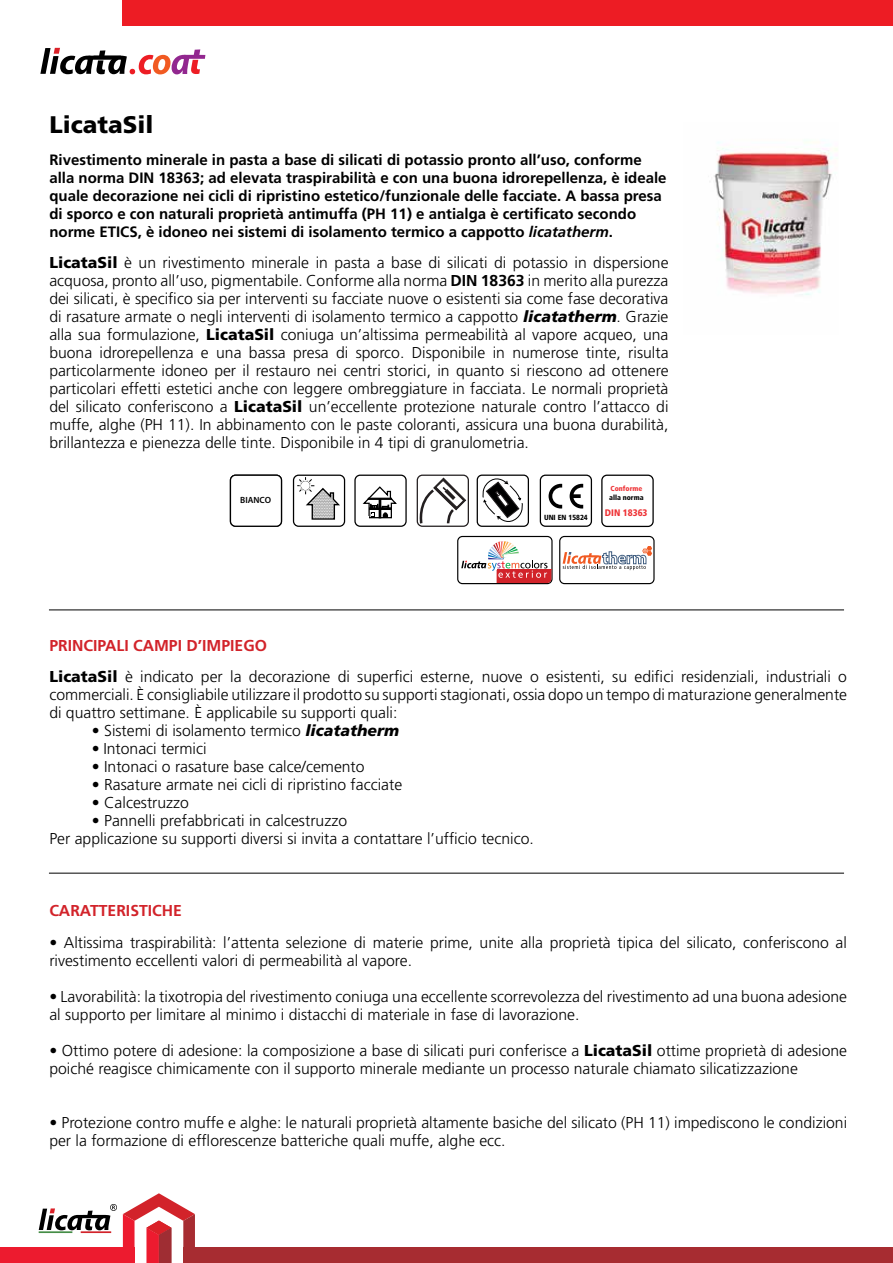
<style>
.page{position:relative;width:893px;height:1263px;background:#fff}
.page>*{position:absolute;margin:0;border:0;box-sizing:border-box;transform-origin:0 0}
.t1{font:900 24px "Frutiger";color:#000}
.t2{font:300 15.75px/18px "Frutiger";color:#000}
.t3{font:700 15.75px "Frutiger";color:#d2232a}
.t4{font:700 15px/18px "Frutiger";color:#000}
.t5{font:900 condensed 9.45px "Frutiger";color:#ee3235}
.t6{font:600 9px "Myriad Pro";color:#000}
.t7{font:900 condensed 7.35px "Frutiger";color:#000}
.t8{font:900 condensed 7.2px "Frutiger";color:#000}
.t9{font:900 condensed 7.2px "Frutiger";color:#ee3235}
.s1{font-style:italic}
.s2{font-weight:900}
.s3{font-weight:700}
.s4{font-weight:900;font-style:italic}
.s5{font-weight:700;color:#d2232a}
</style>
<div class="page">
<div style="left:183px;top:1248px;width:710px;height:15px;background:#a72c31"></div>
<svg style="left:123px;top:1193px;width:72px;height:70px"></svg>
<svg style="left:39px;top:1204px;width:78px;height:26px"></svg>
<hr style="left:39px;top:1231px;width:33px;height:2px;background:#448d46">
<hr style="left:81px;top:1231px;width:30px;height:2px;background:#d2232a">
<div style="left:0;top:1248px;width:134px;height:15px;background:#ed1b2f"></div>
<img style="left:714px;top:142px;width:123px;height:153px">
<hr style="left:49px;top:609px;width:795px;height:1px;background:#000">
<hr style="left:49px;top:873px;width:795px;height:1px;background:#000">
<div style="left:122px;top:0;width:771px;height:26px;background:#ed1c24"></div>
<svg style="left:40px;top:48px;width:165px;height:26px"></svg>
<div style="left:559px;top:536px;width:96px;height:48px;border:1px solid #000;border-radius:5px"></div>
<svg style="left:563px;top:546px;width:89px;height:37px"></svg>
<div style="left:457px;top:536px;width:96px;height:48px;border:1px solid #000;border-radius:5px"></div>
<svg style="left:461px;top:541px;width:91px;height:42px"></svg>
<div style="left:230px;top:475px;width:52px;height:52px;border:1px solid #000;border-radius:5px"></div>
<div style="left:293px;top:475px;width:52px;height:52px;border:1px solid #000;border-radius:5px"></div>
<svg style="left:297px;top:477px;width:43px;height:43px"></svg>
<div style="left:417px;top:475px;width:52px;height:52px;border:1px solid #231f20;border-radius:5px"></div>
<svg style="left:418px;top:478px;width:48px;height:48px"></svg>
<div style="left:540px;top:475px;width:52px;height:52px;border:1px solid #000;border-radius:5px"></div>
<svg style="left:549px;top:484px;width:13px;height:24px"></svg>
<svg style="left:570px;top:484px;width:13px;height:24px"></svg>
<div style="left:477px;top:474px;width:52px;height:53px;border:1px solid #000;border-radius:5px"></div>
<svg style="left:477px;top:475px;width:51px;height:51px"></svg>
<svg style="left:362px;top:486px;width:35px;height:33px"></svg>
<div style="left:354px;top:475px;width:53px;height:52px;border:1px solid #000;border-radius:5px"></div>
<div style="left:601px;top:475px;width:53px;height:52px;border:1px solid #000;border-radius:5px"></div>
<h1 class="t1" style="left:49px;top:110px;width:106px">LicataSil</h1>
<p class="t4" style="left:49px;top:150px;width:619px">Rivestimento minerale in pasta a base di silicati di potassio pronto all’uso, conforme alla norma DIN 18363; ad elevata traspirabilità e con una buona idrorepellenza, è ideale quale decorazione nei cicli di ripristino estetico/funzionale delle facciate. A bassa presa di sporco e con naturali proprietà antimuffa (PH 11) e antialga è certificato secondo norme ETICS, è idoneo nei sistemi di isolamento termico a cappotto <span class="s1">licatatherm</span>.</p>
<p class="t2" style="left:49px;top:254px;width:621px;text-align:justify"><span class="s2">LicataSil</span> è un rivestimento minerale in pasta a base di silicati di potassio in dispersione acquosa, pronto all’uso, pigmentabile. Conforme alla norma <span class="s3">DIN 18363</span> in merito alla purezza dei silicati, è specifico sia per interventi su facciate nuove o esistenti sia come fase decorativa di rasature armate o negli interventi di isolamento termico a cappotto <span class="s4">licatatherm</span>. Grazie alla sua formulazione, <span class="s2">LicataSil</span> coniuga un’altissima permeabilità al vapore acqueo, una buona idrorepellenza e una bassa presa di sporco. Disponibile in numerose tinte, risulta particolarmente idoneo per il restauro nei centri storici, in quanto si riescono ad ottenere particolari effetti estetici anche con leggere ombreggiature in facciata. Le normali proprietà del silicato conferiscono a <span class="s2">LicataSil</span> un’eccellente protezione naturale contro l’attacco di muffe, alghe (PH 11). In abbinamento con le paste coloranti, assicura una buona durabilità, brillantezza e pienezza delle tinte. Disponibile in 4 tipi di granulometria.</p>
<p class="t6" style="left:240px;top:494px;width:32px">BIANCO</p>
<p class="t7" style="left:544px;top:513px;width:45px">UNI EN 15824</p>
<p class="t9" style="left:610px;top:484px;width:33px">Conforme</p>
<p class="t8" style="left:609px;top:493px;width:36px">alla norma</p>
<p class="t5" style="left:605px;top:507px;width:44px">DIN 18363</p>
<p class="t2" style="left:49px;top:629px;width:799px;line-height:31.5px"><span class="s5">PRINCIPALI CAMPI D’IMPIEGO<br></span><span class="s2">LicataSil</span> è indicato per la decorazione di superfici esterne, nuove o esistenti, su edifici residenziali, industriali o</p>
<p class="t2" style="left:49px;top:686px;width:799px">commerciali. È consigliabile utilizzare il prodotto su supporti stagionati, ossia dopo un tempo di maturazione generalmente di quattro settimane. È applicabile su supporti quali:</p>
<p class="t2" style="left:92px;top:722px;width:309px">• Sistemi di isolamento termico <span class="s4">licatatherm</span></p>
<p class="t2" style="left:92px;top:740px;width:116px">• Intonaci termici</p>
<p class="t2" style="left:92px;top:758px;width:274px">• Intonaci o rasature base calce/cemento</p>
<p class="t2" style="left:92px;top:776px;width:312px">• Rasature armate nei cicli di ripristino facciate</p>
<p class="t2" style="left:92px;top:794px;width:99px">• Calcestruzzo</p>
<p class="t2" style="left:49px;top:812px;width:486px;text-indent:43px">• Pannelli prefabbricati in calcestruzzo<br>Per applicazione su supporti diversi si invita a contattare l’ufficio tecnico.</p>
<p class="t3" style="left:49px;top:901px;width:134px">CARATTERISTICHE</p>
<p class="t2" style="left:49px;top:933px;width:799px">• Altissima traspirabilità: l’attenta selezione di materie prime, unite alla proprietà tipica del silicato, conferiscono al rivestimento eccellenti valori di permeabilità al vapore.</p>
<p class="t2" style="left:49px;top:987px;width:799px">• Lavorabilità: la tixotropia del rivestimento coniuga una eccellente scorrevolezza del rivestimento ad una buona adesione al supporto per limitare al minimo i distacchi di materiale in fase di lavorazione.</p>
<p class="t2" style="left:49px;top:1041px;width:799px">• Ottimo potere di adesione: la composizione a base di silicati puri conferisce a <span class="s2">LicataSil</span> ottime proprietà di adesione poiché reagisce chimicamente con il supporto minerale mediante un processo naturale chiamato silicatizzazione</p>
<p class="t2" style="left:49px;top:1113px;width:799px">• Protezione contro muffe e alghe: le naturali proprietà altamente basiche del silicato (PH 11) impediscono le condizioni per la formazione di efflorescenze batteriche quali muffe, alghe ecc.</p>
</div>
